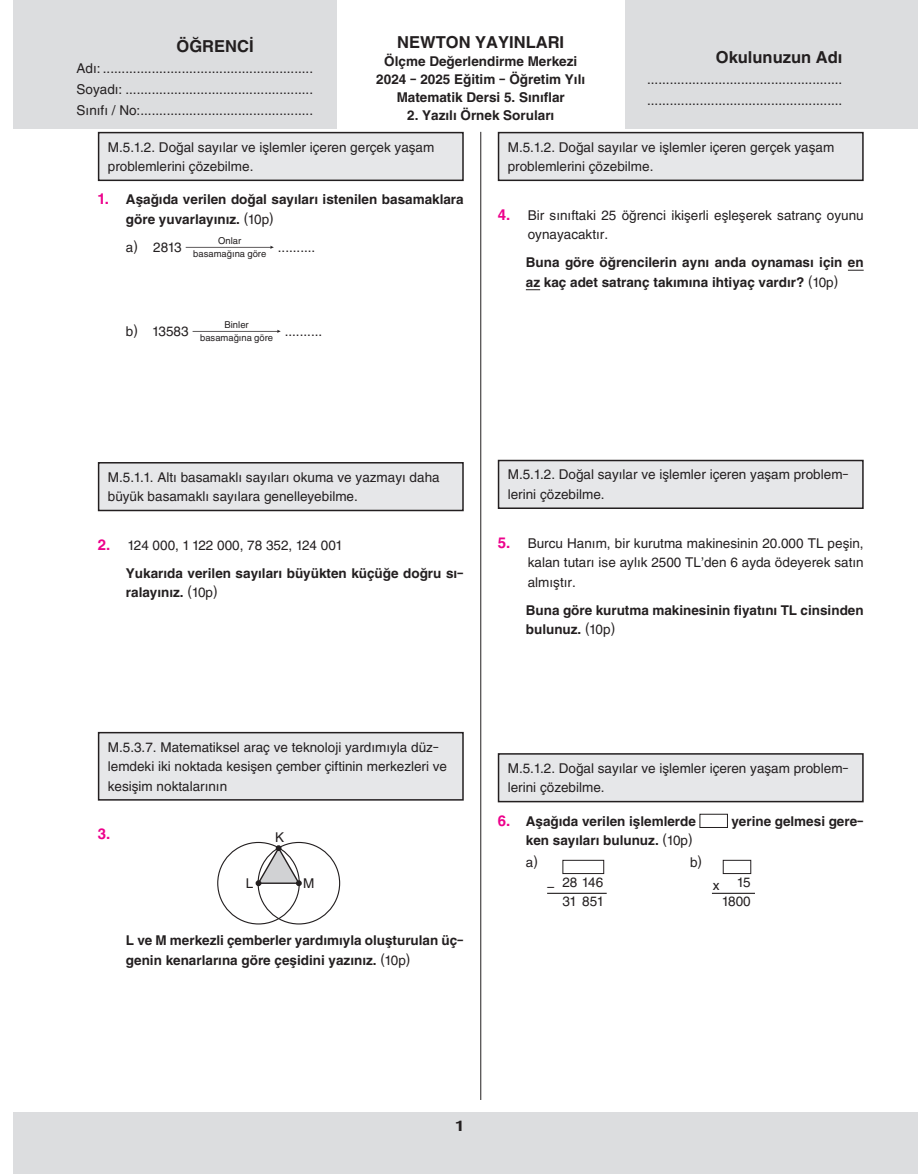
<style>
.page{position:relative;width:919px;height:1174px;background:#fff}
.page>*{position:absolute;margin:0;border:0;box-sizing:border-box;transform-origin:0 0}
.t1{font:700 16.5px "Helvetica BES";color:#231f20}
.t2{font:700 15px "Helvetica BES";color:#ed028c}
.t3{font:700 15px "Dax";color:#231f20;scale:1.1 1}
.Tablo_ici{font:13.5px/19.5px "Helvetica BES";color:#231f20}
.soru_bold{font:700 13.5px/19.5px "Helvetica BES";color:#231f20}
.soru_regular{font:13.5px "Helvetica BES";color:#231f20}
.t4{font:9.45px/12.9px "Helvetica BES";color:#231f20;text-align:center}
.s1{font-size:15px;color:#ed028c}
.s2{font-weight:400}
.s3{font-weight:700;font-size:15px;color:#ed028c}
</style>
<div class="page">
<div style="left:13px;top:1112px;width:905px;height:62px;background:#dcdddf"></div>
<div style="left:13px;top:0;width:905px;height:128px;background:#dcdddf"></div>
<div style="left:337px;top:0;width:287px;height:132px;background:#fff"></div>
<div style="left:99px;top:133px;width:364px;height:47px;background:#e6e7e9"></div>
<div style="left:98px;top:132px;width:365px;height:49px;border:2px solid #231f20"></div>
<svg style="left:186px;top:246px;width:88px;height:3px"></svg>
<svg style="left:192px;top:330px;width:89px;height:3px"></svg>
<div style="left:99px;top:463px;width:364px;height:47px;background:#e6e7e9"></div>
<div style="left:98px;top:462px;width:365px;height:49px;border:2px solid #231f20"></div>
<div style="left:99px;top:732px;width:364px;height:68px;background:#e6e7e9"></div>
<div style="left:98px;top:732px;width:365px;height:68px;border:2px solid #231f20"></div>
<svg style="left:255px;top:845px;width:47px;height:41px"></svg>
<svg style="left:847px;top:270px;width:16px;height:1px"></svg>
<svg style="left:526px;top:289px;width:14px;height:1px"></svg>
<div style="left:498px;top:133px;width:364px;height:47px;background:#e6e7e9"></div>
<div style="left:497px;top:132px;width:366px;height:49px;border:2px solid #231f20"></div>
<div style="left:498px;top:460px;width:364px;height:48px;background:#e6e7e9"></div>
<div style="left:497px;top:460px;width:366px;height:49px;border:2px solid #231f20"></div>
<div style="left:498px;top:754px;width:364px;height:47px;background:#e6e7e9"></div>
<div style="left:497px;top:753px;width:366px;height:49px;border:2px solid #231f20"></div>
<div style="left:699px;top:814px;width:28px;height:14px;border:1px solid #231f20"></div>
<hr style="left:547px;top:892px;width:59px;height:2px;background:#231f20">
<hr style="left:711px;top:892px;width:44px;height:2px;background:#231f20">
<div style="left:562px;top:860px;width:42px;height:14px;border:1px solid #231f20"></div>
<div style="left:722px;top:860px;width:29px;height:14px;border:1px solid #231f20"></div>
<hr style="left:480px;top:132px;width:1px;height:968px;background:#231f20">
<p class="t1" style="left:397px;top:29px;width:168px">NEWTON YAYINLARI</p>
<p class="soru_bold" style="left:376px;top:51px;width:210px;line-height:18px;text-align:center">Ölçme Değerlendirme Merkezi<br>2024 - 2025 Eğitim - Öğretim Yılı<br>Matematik Dersi 5. Sınıflar</p>
<p class="soru_bold" style="left:407px;top:104px;width:149px">2. Yazılı Örnek Soruları</p>
<p class="Tablo_ici" style="left:108px;top:136px;width:328px">M.5.1.2. Doğal sayılar ve işlemler içeren gerçek yaşam problemlerini çözebilme.</p>
<p class="soru_bold" style="left:126px;top:189px;width:339px;text-indent:-28px"><span class="s1">1.</span> Aşağıda verilen doğal sayıları istenilen basamaklara göre yuvarlayınız. <span class="s2">(10p)</span></p>
<p class="soru_regular" style="left:126px;top:237px;width:14px">a)</p>
<p class="Tablo_ici" style="left:153px;top:238px;width:30px">2813</p>
<p class="Tablo_ici" style="left:278px;top:238px;width:39px">..........</p>
<p class="t1" style="left:176px;top:34px;width:79px">ÖĞRENCİ</p>
<p class="Tablo_ici" style="left:77px;top:57px;width:238px;line-height:21px;text-align:justify">Adı: ........................................................<br>Soyadı: ..................................................<br>Sınıfı / No:..............................................</p>
<p class="t1" style="left:715px;top:44px;width:128px">Okulunuzun Adı</p>
<p class="Tablo_ici" style="left:647px;top:67px;width:197px;line-height:21px">.................................................... ....................................................</p>
<p class="Tablo_ici" style="left:507px;top:136px;width:328px">M.5.1.2. Doğal sayılar ve işlemler içeren gerçek yaşam problemlerini çözebilme.</p>
<p class="Tablo_ici" style="left:527px;top:204px;width:337px;text-indent:-30px"><span class="s3">4.</span> Bir sınıftaki 25 öğrenci ikişerli eşleşerek satranç oyunu oynayacaktır.</p>
<p class="soru_bold" style="left:526px;top:251px;width:339px">Buna göre öğrencilerin aynı anda oynaması için en az kaç adet satranç takımına ihtiyaç vardır? <span class="s2">(10p)</span></p>
<p class="t4" style="left:218px;top:235px;width:25px">Onlar ğı</p>
<p class="t4" style="left:193px;top:248px;width:75px">basama na g re</p>
<p class="t4" style="left:253px;top:248px;width:7px">ö</p>
<p class="t4" style="left:224px;top:319px;width:26px">Binler ğı</p>
<p class="soru_regular" style="left:126px;top:321px;width:14px">b)</p>
<p class="Tablo_ici" style="left:152px;top:322px;width:38px">13583</p>
<p class="Tablo_ici" style="left:285px;top:322px;width:39px">..........</p>
<p class="t4" style="left:200px;top:332px;width:75px">basama na g re</p>
<p class="t4" style="left:259px;top:332px;width:7px">ö</p>
<p class="Tablo_ici" style="left:108px;top:466px;width:333px">M.5.1.1. Altı basamaklı sayıları okuma ve yazmayı daha büyük basamaklı sayılara genelleyebilme.</p>
<p class="Tablo_ici" style="left:98px;top:534px;width:245px"><span class="s3">2.</span> 124 000, 1 122 000, 78 352, 124 001</p>
<p class="soru_bold" style="left:126px;top:562px;width:339px">Yukarıda verilen sayıları büyükten küçüğe doğru sı&shy;ralayınız. <span class="s2">(10p)</span></p>
<p class="Tablo_ici" style="left:507px;top:463px;width:342px">M.5.1.2. Doğal sayılar ve işlemler içeren yaşam problem&shy;lerini çözebilme.</p>
<p class="Tablo_ici" style="left:527px;top:532px;width:337px;text-align:justify;text-indent:-30px"><span class="s3">5.</span> Burcu Hanım, bir kurutma makinesinin 20.000 TL peşin, kalan tutarı ise aylık 2500 TL’den 6 ayda ödeyerek satın almıştır.</p>
<p class="soru_bold" style="left:526px;top:599px;width:339px">Buna göre kurutma makinesinin fiyatını TL cinsinden bulunuz. <span class="s2">(10p)</span></p>
<p class="Tablo_ici" style="left:108px;top:735px;width:341px">M.5.3.7. Matematiksel araç ve teknoloji yardımıyla düz&shy;lemdeki iki noktada kesişen çember çiftinin merkezleri ve kesişim noktalarının</p>
<p class="t2" style="left:98px;top:822px;width:14px">3.</p>
<p class="Tablo_ici" style="left:275px;top:826px;width:11px">K</p>
<p class="Tablo_ici" style="left:246px;top:872px;width:9px">L</p>
<p class="Tablo_ici" style="left:303px;top:872px;width:13px">M</p>
<p class="soru_bold" style="left:126px;top:929px;width:339px">L ve M merkezli çemberler yardımıyla oluşturulan üç&shy;genin kenarlarına göre çeşidini yazınız. <span class="s2">(10p)</span></p>
<p class="Tablo_ici" style="left:507px;top:757px;width:342px">M.5.1.2. Doğal sayılar ve işlemler içeren yaşam problem&shy;lerini çözebilme.</p>
<p class="soru_bold" style="left:497px;top:810px;width:200px"><span class="s1">6.</span> Aşağıda verilen işlemlerde</p>
<p class="soru_bold" style="left:731px;top:810px;width:134px">yerine gelmesi gere-</p>
<p class="soru_bold" style="left:526px;top:829px;width:168px">ken sayıları bulunuz. <span class="s2">(10p)</span></p>
<p class="Tablo_ici" style="left:562px;top:871px;width:42px">28 146</p>
<p class="Tablo_ici" style="left:562px;top:890px;width:42px">31 851</p>
<p class="Tablo_ici" style="left:526px;top:851px;width:14px">a)</p>
<p class="Tablo_ici" style="left:690px;top:851px;width:14px">b)</p>
<p class="Tablo_ici" style="left:737px;top:871px;width:15px">15</p>
<p class="Tablo_ici" style="left:722px;top:890px;width:30px">1800</p>
<p class="Tablo_ici" style="left:547px;top:875px;width:9px">–</p>
<p class="Tablo_ici" style="left:713px;top:873px;width:8px">x</p>
<p class="t3" style="left:455px;top:1117px;width:10px">1</p>
</div>
